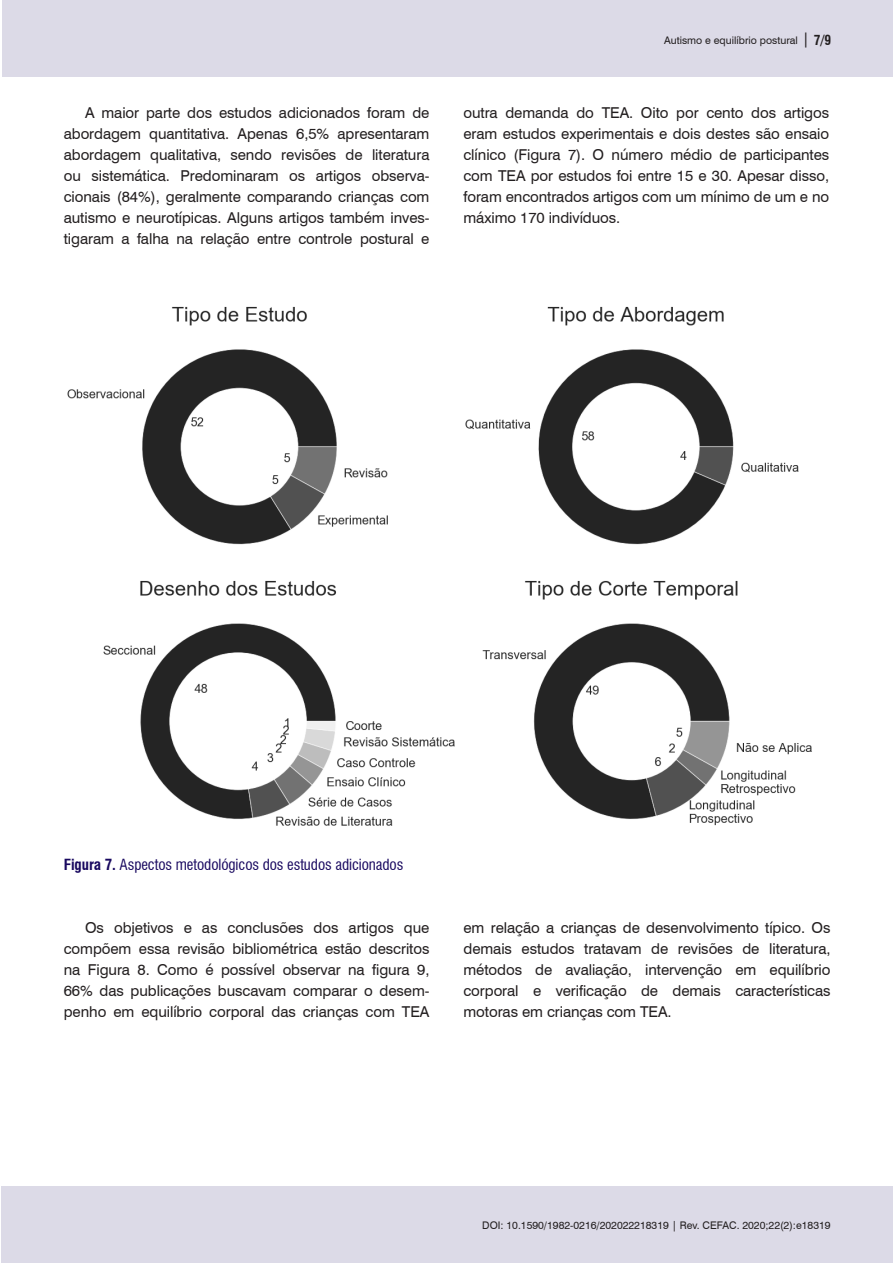
<style>
.page{position:relative;width:893px;height:1263px;background:#fff}
.page>*{position:absolute;margin:0;border:0;box-sizing:border-box;transform-origin:0 0}
.Corpo_do_texto{font:15px/21px "Swiss 721 BT";letter-spacing:-.005em;color:#231f20;text-align:justify}
.Titulo_tabelas_e_gr{font:condensed 15px "Swiss 721 BT";letter-spacing:-.005em;color:#18085f}
.t1{font:10.5px "Swiss 721 BT";color:#231f20}
.s1{font-size:15px}
.s2{font-weight:700;font-stretch:condensed;font-size:13.5px}
.s3{font-weight:700}
</style>
<div class="page">
<div style="left:1px;top:1186px;width:892px;height:77px;background:#dcdae7"></div>
<div style="left:2px;top:0;width:891px;height:77px;background:#dcdae7"></div>
<img style="left:67px;top:306px;width:321px;height:239px">
<img style="left:465px;top:306px;width:334px;height:239px">
<img style="left:103px;top:580px;width:352px;height:246px">
<img style="left:482px;top:580px;width:330px;height:246px">
<p class="Corpo_do_texto" style="left:64px;top:101px;width:367px;text-indent:21px">A maior parte dos estudos adicionados foram de abordagem quantitativa. Apenas 6,5% apresentaram abordagem qualitativa, sendo revisões de literatura ou sistemática. Predominaram os artigos observa&shy;cionais (84%), geralmente comparando crianças com autismo e neurotípicas. Alguns artigos também inves&shy;tigaram a falha na relação entre controle postural e</p>
<p class="t1" style="left:664px;top:33px;width:169px">Autismo e equilíbrio postural <span class="s1">|</span> <span class="s2">7/9</span></p>
<p class="Corpo_do_texto" style="left:463px;top:101px;width:367px">outra demanda do TEA. Oito por cento dos artigos eram estudos experimentais e dois destes são ensaio clínico (Figura 7). O número médio de participantes com TEA por estudos foi entre 15 e 30. Apesar disso, foram encontrados artigos com um mínimo de um e no máximo 170 indivíduos.</p>
<p class="Titulo_tabelas_e_gr" style="left:64px;top:855px;width:341px"><span class="s3">Figura 7.</span> Aspectos metodológicos dos estudos adicionados</p>
<p class="Corpo_do_texto" style="left:64px;top:916px;width:367px;text-indent:21px">Os objetivos e as conclusões dos artigos que compõem essa revisão bibliométrica estão descritos na Figura 8. Como é possível observar na figura 9, 66% das publicações buscavam comparar o desem&shy;penho em equilíbrio corporal das crianças com TEA</p>
<p class="Corpo_do_texto" style="left:463px;top:916px;width:369px">em relação a crianças de desenvolvimento típico. Os demais estudos tratavam de revisões de literatura, métodos de avaliação, intervenção em equilíbrio corporal e verificação de demais características motoras em crianças com TEA.</p>
<p class="t1" style="left:482px;top:1218px;width:350px">DOI: 10.1590/1982-0216/202022218319 | Rev. CEFAC. 2020;22(2):e18319</p>
</div>
